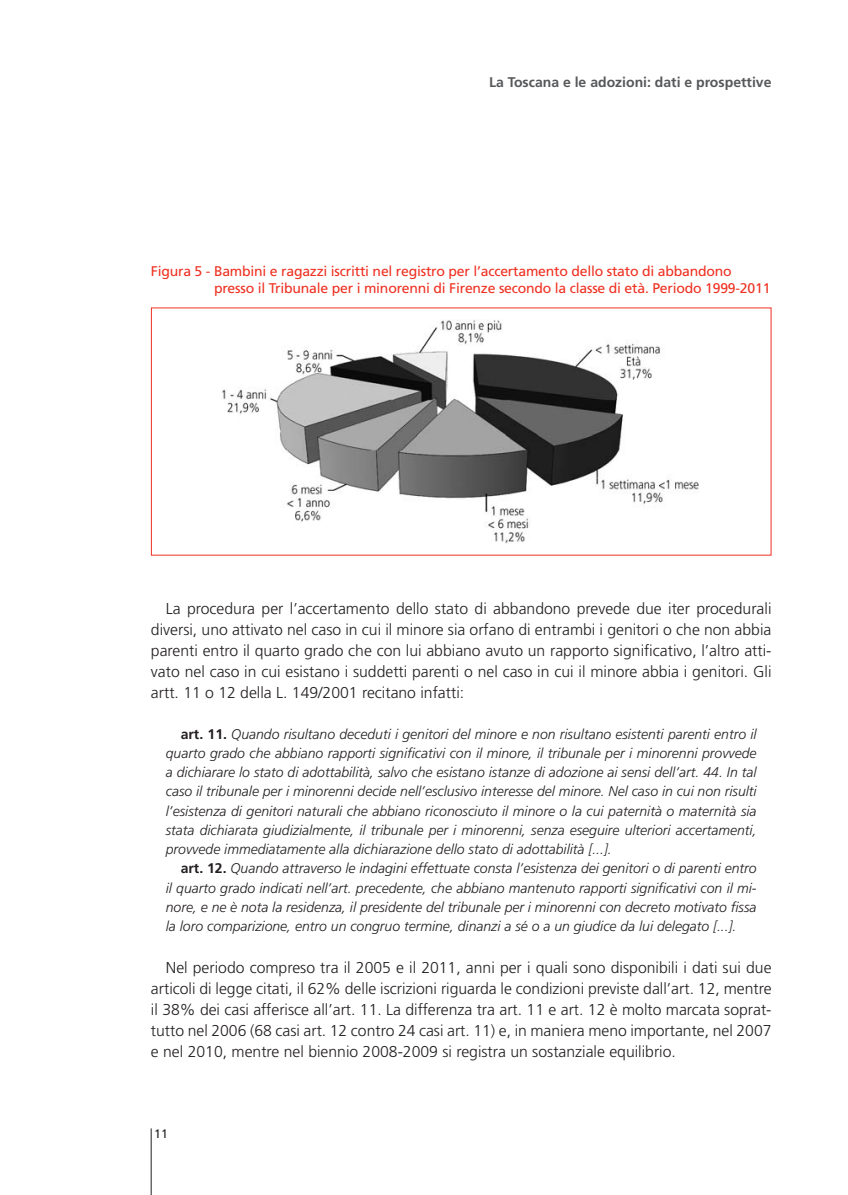
<style>
.page{position:relative;width:848px;height:1195px;background:#fff}
.page>*{position:absolute;margin:0;border:0;box-sizing:border-box;transform-origin:0 0}
._01_testo{font:300 15.75px/21px "Frutiger";color:#231f20;text-align:justify}
._01_infratxt{font:italic 300 14px/19.2px "Frutiger";color:#231f20;text-align:justify}
._06_Titolo_Fig_Tab{font:14px/17.5px "Frutiger";letter-spacing:-.015em;color:#ef3122}
.t1{font:700 14px "Frutiger";color:#57585a}
.t2{font:12.25px "Frutiger";color:#231f20}
.s1{font-weight:700;font-style:normal}
</style>
<div class="page">
<hr style="left:151px;top:1128px;width:1px;height:67px;background:#231f20">
<img style="left:222px;top:320px;width:477px;height:223px">
<p class="t1" style="left:489px;top:74px;width:284px">La Toscana e le adozioni: dati e prospettive</p>
<p class="_06_Titolo_Fig_Tab" style="left:214px;top:262px;width:558px;text-indent:-63px">Figura 5 - Bambini e ragazzi iscritti nel registro per l’accertamento dello stato di abbandono presso il Tribunale per i minorenni di Firenze secondo la classe di età. Periodo 1999-2011</p>
<p class="_01_testo" style="left:151px;top:598px;width:622px;text-indent:15px">La procedura per l’accertamento dello stato di abbandono prevede due iter procedurali diversi, uno attivato nel caso in cui il minore sia orfano di entrambi i genitori o che non abbia parenti entro il quarto grado che con lui abbiano avuto un rapporto significativo, l’altro atti&shy;vato nel caso in cui esistano i suddetti parenti o nel caso in cui il minore abbia i genitori. Gli artt. 11 o 12 della L. 149/2001 recitano infatti:</p>
<p class="_01_infratxt" style="left:166px;top:724px;width:592px;text-indent:15px"><span class="s1">art. 11.</span> Quando risultano deceduti i genitori del minore e non risultano esistenti parenti entro il quarto grado che abbiano rapporti significativi con il minore, il tribunale per i minorenni provvede a dichiarare lo stato di adottabilità, salvo che esistano istanze di adozione ai sensi dell’art. 44. In tal caso il tribunale per i minorenni decide nell’esclusivo interesse del minore. Nel caso in cui non risulti l’esistenza di genitori naturali che abbiano riconosciuto il minore o la cui paternità o maternità sia stata dichiarata giudizialmente, il tribunale per i minorenni, senza eseguire ulteriori accertamenti, provvede immediatamente alla dichiarazione dello stato di adottabilità [...].</p>
<p class="_01_infratxt" style="left:166px;top:859px;width:592px;text-indent:15px"><span class="s1">art. 12.</span> Quando attraverso le indagini effettuate consta l’esistenza dei genitori o di parenti entro il quarto grado indicati nell’art. precedente, che abbiano mantenuto rapporti significativi con il mi&shy;nore, e ne è nota la residenza, il presidente del tribunale per i minorenni con decreto motivato fissa la loro comparizione, entro un congruo termine, dinanzi a sé o a un giudice da lui delegato [...].</p>
<p class="_01_testo" style="left:151px;top:957px;width:622px;text-indent:15px">Nel periodo compreso tra il 2005 e il 2011, anni per i quali sono disponibili i dati sui due articoli di legge citati, il 62% delle iscrizioni riguarda le condizioni previste dall’art. 12, mentre il 38% dei casi afferisce all’art. 11. La differenza tra art. 11 e art. 12 è molto marcata soprat&shy;tutto nel 2006 (68 casi art. 12 contro 24 casi art. 11) e, in maniera meno importante, nel 2007 e nel 2010, mentre nel biennio 2008-2009 si registra un sostanziale equilibrio.</p>
<p class="t2" style="left:154px;top:1126px;width:15px">11</p>
</div>
